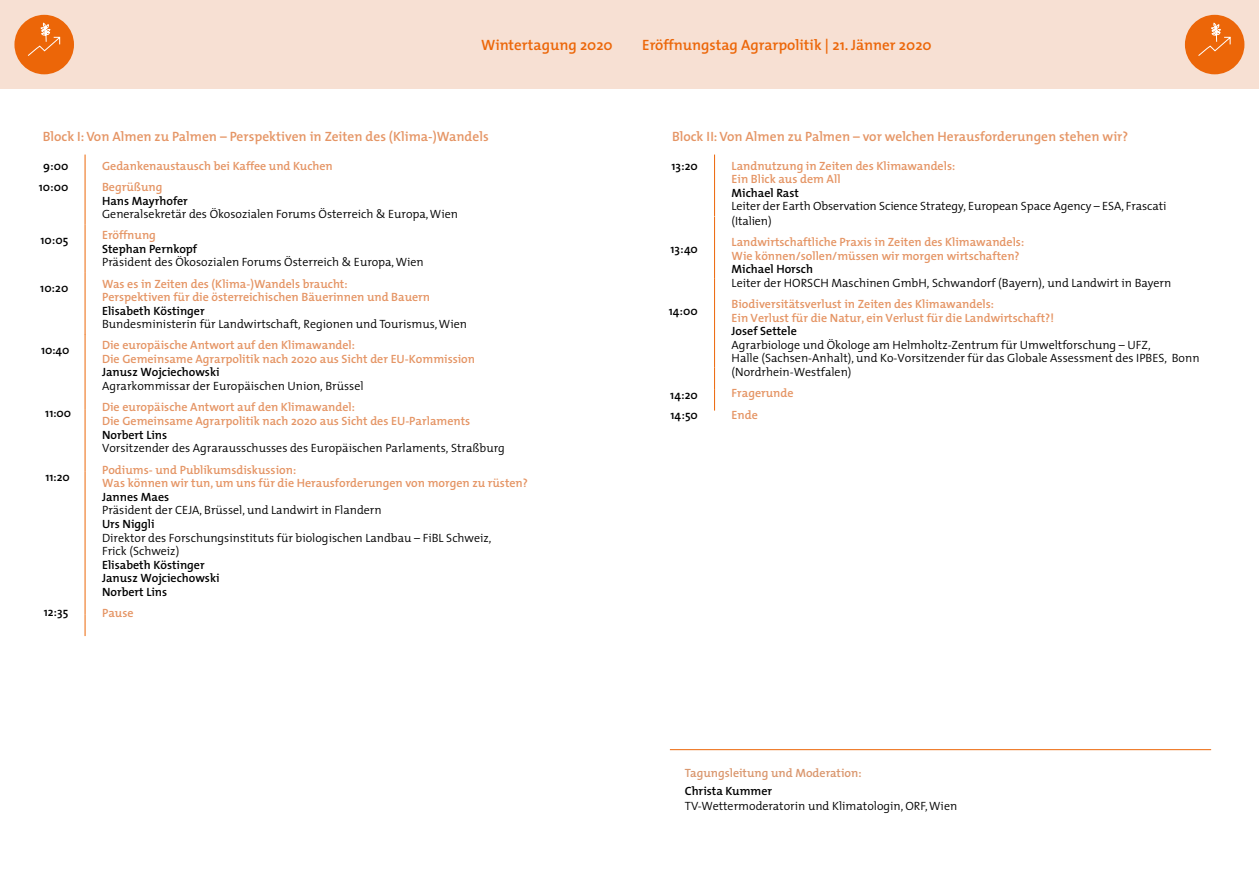
<style>
.page{position:relative;width:1259px;height:893px;background:#fff}
.page>*{position:absolute;margin:0;border:0;box-sizing:border-box;transform-origin:0 0}
.t1{font:600 15px "The Mix";color:#ec6608}
.t2{font:600 13.5px "The Mix";color:#e59565}
.t3{font:300 12px/13.5px "The Mix";color:#000}
.t4{font:600 12px/13.5px "The Mix";color:#e59565}
.t5{font:600 12px/13.5px "The Mix";color:#000}
.t6{font:600 12px "The Mix";color:#da976e}
</style>
<div class="page">
<div style="left:0;top:0;width:1259px;height:89px;background:#f7e0d3"></div>
<div style="left:14px;top:15px;width:60px;height:59px;background:#ec6608;border-radius:50%"></div>
<svg style="left:28px;top:23px;width:32px;height:33px"></svg>
<div style="left:1185px;top:15px;width:59px;height:59px;background:#ec6608;border-radius:50%"></div>
<svg style="left:1198px;top:23px;width:32px;height:33px"></svg>
<svg style="left:85px;top:155px;width:1px;height:21px"></svg>
<hr style="left:85px;top:176px;width:1px;height:48px;background:#ec6608">
<hr style="left:85px;top:224px;width:1px;height:49px;background:#ec6608">
<hr style="left:85px;top:273px;width:1px;height:62px;background:#ec6608">
<hr style="left:85px;top:334px;width:1px;height:76px;background:#ec6608">
<hr style="left:85px;top:410px;width:1px;height:62px;background:#ec6608">
<hr style="left:85px;top:472px;width:1px;height:143px;background:#ec6608">
<svg style="left:85px;top:615px;width:1px;height:21px"></svg>
<hr style="left:714px;top:217px;width:1px;height:62px;background:#ec6608">
<hr style="left:714px;top:279px;width:1px;height:89px;background:#ec6608">
<svg style="left:714px;top:368px;width:1px;height:43px"></svg>
<hr style="left:714px;top:155px;width:1px;height:61px;background:#ec6608">
<hr style="left:670px;top:749px;width:541px;height:1px;background:#ec6608">
<p class="t1" style="left:481px;top:35px;width:133px">Wintertagung 2020</p>
<p class="t1" style="left:642px;top:35px;width:291px">Eröffnungstag Agrarpolitik | 21. Jänner 2020</p>
<p class="t2" style="left:43px;top:128px;width:447px">Block I: Von Almen zu Palmen – Perspektiven in Zeiten des (Klima-)Wandels</p>
<p class="t5" style="left:39px;top:155px;width:31px;line-height:21.5px;text-align:center">9:00<br>10:00</p>
<p class="t5" style="left:40px;top:233px;width:29px">10:05</p>
<p class="t5" style="left:40px;top:282px;width:30px">10:20</p>
<p class="t5" style="left:41px;top:343px;width:30px">10:40</p>
<p class="t5" style="left:45px;top:407px;width:28px">11:00</p>
<p class="t5" style="left:45px;top:470px;width:26px">11:20</p>
<p class="t5" style="left:44px;top:605px;width:26px">12:35</p>
<p class="t4" style="left:102px;top:155px;width:232px;line-height:21.5px">Gedankenaustausch bei Kaffee und Kuchen<br>Begrüßung</p>
<p class="t5" style="left:102px;top:194px;width:87px">Hans Mayrhofer</p>
<p class="t3" style="left:102px;top:207px;width:357px">Generalsekretär des Ökosozialen Forums Österreich &amp; Europa, Wien</p>
<p class="t4" style="left:102px;top:229px;width:55px">Eröffnung</p>
<p class="t5" style="left:102px;top:242px;width:97px">Stephan Pernkopf</p>
<p class="t3" style="left:102px;top:255px;width:323px">Präsident des Ökosozialen Forums Österreich &amp; Europa, Wien</p>
<p class="t4" style="left:102px;top:277px;width:329px">Was es in Zeiten des (Klima-)Wandels braucht:<br>Perspektiven für die österreichischen Bäuerinnen und Bauern</p>
<p class="t5" style="left:102px;top:304px;width:104px">Elisabeth Köstinger</p>
<p class="t3" style="left:102px;top:317px;width:366px">Bundesministerin für Landwirtschaft, Regionen und Tourismus, Wien</p>
<p class="t4" style="left:102px;top:339px;width:374px">Die europäische Antwort auf den Klimawandel:<br>Die Gemeinsame Agrarpolitik nach 2020 aus Sicht der EU-Kommission</p>
<p class="t5" style="left:102px;top:365px;width:119px">Janusz Wojciechowski</p>
<p class="t3" style="left:102px;top:379px;width:263px">Agrarkommissar der Europäischen Union, Brüssel</p>
<p class="t4" style="left:102px;top:400px;width:370px">Die europäische Antwort auf den Klimawandel:<br>Die Gemeinsame Agrarpolitik nach 2020 aus Sicht des EU-Parlaments</p>
<p class="t5" style="left:102px;top:427px;width:67px">Norbert Lins</p>
<p class="t3" style="left:102px;top:441px;width:404px">Vorsitzender des Agrarausschusses des Europäischen Parlaments, Straßburg</p>
<p class="t4" style="left:102px;top:463px;width:427px">Podiums- und Publikumsdiskussion:<br>Was können wir tun, um uns für die Herausforderungen von morgen zu rüsten?</p>
<p class="t5" style="left:102px;top:490px;width:69px">Jannes Maes</p>
<p class="t3" style="left:102px;top:503px;width:281px">Präsident der CEJA, Brüssel, und Landwirt in Flandern</p>
<p class="t5" style="left:102px;top:517px;width:54px">Urs Niggli</p>
<p class="t3" style="left:102px;top:530px;width:391px">Direktor des Forschungsinstituts für biologischen Landbau – FiBL Schweiz,<br>Frick (Schweiz)</p>
<p class="t5" style="left:102px;top:558px;width:119px">Elisabeth Köstinger<br>Janusz Wojciechowski<br>Norbert Lins</p>
<p class="t4" style="left:102px;top:606px;width:33px">Pause</p>
<p class="t2" style="left:672px;top:128px;width:458px">Block II: Von Almen zu Palmen – vor welchen Herausforderungen stehen wir?</p>
<p class="t5" style="left:671px;top:159px;width:28px">13:20</p>
<p class="t4" style="left:731px;top:159px;width:225px">Landnutzung in Zeiten des Klimawandels:<br>Ein Blick aus dem All</p>
<p class="t5" style="left:731px;top:186px;width:69px">Michael Rast</p>
<p class="t3" style="left:731px;top:198px;width:436px;line-height:14.4px">Leiter der Earth Observation Science Strategy, European Space Agency – ESA, Frascati (Italien)</p>
<p class="t4" style="left:731px;top:235px;width:294px">Landwirtschaftliche Praxis in Zeiten des Klimawandels:<br>Wie können/sollen/müssen wir morgen wirtschaften?</p>
<p class="t5" style="left:731px;top:262px;width:83px">Michael Horsch</p>
<p class="t3" style="left:731px;top:276px;width:441px">Leiter der HORSCH Maschinen GmbH, Schwandorf (Bayern), und Landwirt in Bayern</p>
<p class="t4" style="left:731px;top:298px;width:324px">Biodiversitätsverlust in Zeiten des Klimawandels:<br>Ein Verlust für die Natur, ein Verlust für die Landwirtschaft?!</p>
<p class="t5" style="left:731px;top:325px;width:67px">Josef Settele</p>
<p class="t3" style="left:731px;top:338px;width:469px">Agrarbiologe und Ökologe am Helmholtz-Zentrum für Umweltforschung – UFZ,<br>Halle (Sachsen-Anhalt), und Ko-Vorsitzender für das Globale Assessment des IPBES, Bonn (Nordrhein-Westfalen)</p>
<p class="t4" style="left:731px;top:382px;width:63px;line-height:21.5px">Fragerunde<br>Ende</p>
<p class="t5" style="left:670px;top:242px;width:29px">13:40</p>
<p class="t5" style="left:669px;top:304px;width:31px">14:00</p>
<p class="t5" style="left:670px;top:385px;width:29px;line-height:20px">14:20<br>14:50</p>
<p class="t6" style="left:685px;top:765px;width:178px">Tagungsleitung und Moderation:</p>
<p class="t5" style="left:685px;top:784px;width:89px">Christa Kummer</p>
<p class="t3" style="left:685px;top:798px;width:274px">TV-Wettermoderatorin und Klimatologin, ORF, Wien</p>
</div>
